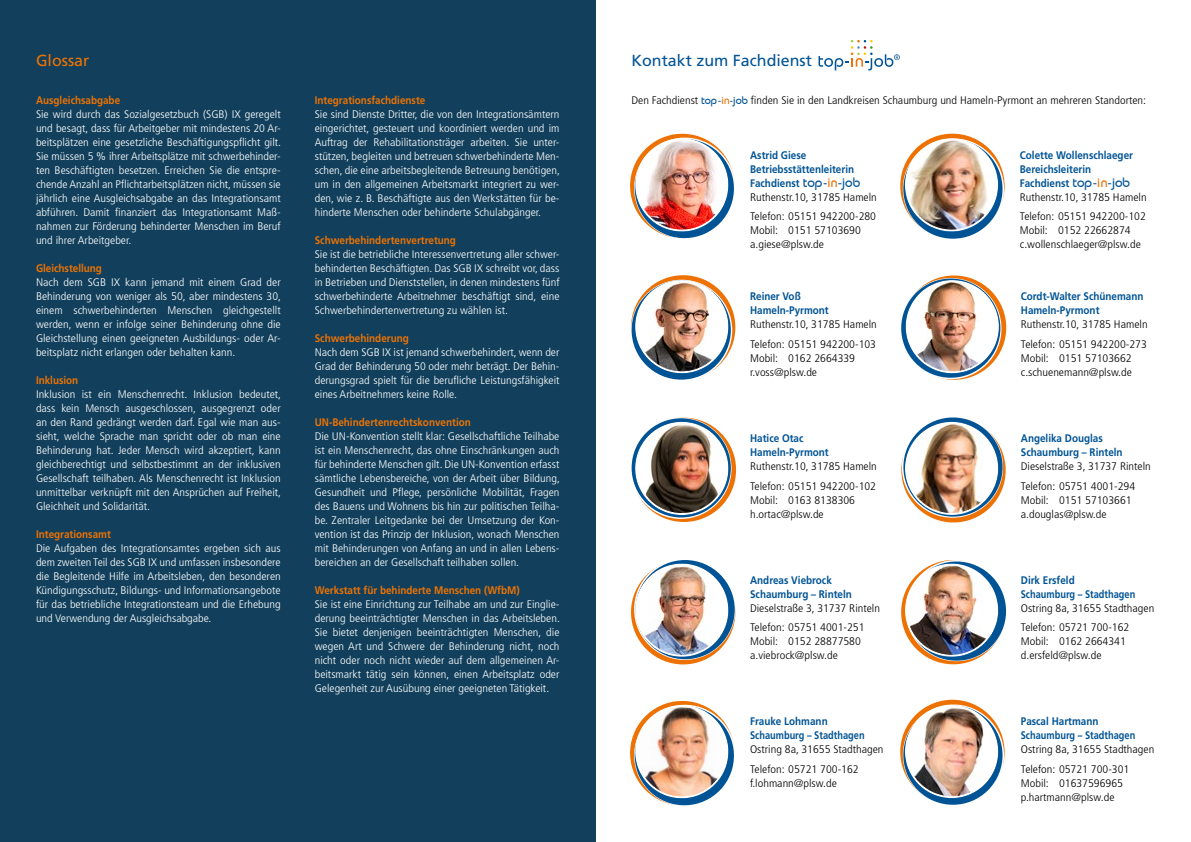
<style>
.page{position:relative;width:1191px;height:842px;background:#fff}
.page>*{position:absolute;margin:0;border:0;box-sizing:border-box;transform-origin:0 0}
.t1{font:16px "Frutiger LT Pro";color:#005496}
.t2{font:16px "Frutiger LT Pro";color:#ee7203}
.t3{font:300 condensed 11px/14px "Frutiger LT Pro";color:#fff;text-align:justify;scale:1.1 1}
.t4{font:300 condensed 11px/14px "Frutiger LT Pro";color:#000;scale:1.1 1}
.t5{font:700 11px/14px "Frutiger LT Pro";color:#005496;scale:.9 1}
.t6{font:700 11px "Frutiger LT Pro";color:#ee7203;scale:.9 1}
.s1{font-family:"Bimini Normal";font-weight:400;font-stretch:normal;color:#005496}
.s2{font-family:"Bimini Normal";font-weight:400;font-stretch:normal;color:#ee7203}
.s3{font-family:"Bimini Normal";font-weight:400;font-size:13.5px}
.s4{font-family:"Bimini Normal";font-weight:400;font-size:13.5px;color:#ee7203}
.s5{font-weight:300;font-stretch:condensed;color:#000}
</style>
<div class="page">
<div style="left:0;top:0;width:595px;height:842px;background:#12405c"></div>
<svg style="left:631px;top:275px;width:104px;height:104px"></svg>
<svg style="left:631px;top:280px;width:100px;height:100px"></svg>
<img style="left:635px;top:281px;width:93px;height:92px">
<svg style="left:631px;top:418px;width:105px;height:104px"></svg>
<svg style="left:631px;top:418px;width:100px;height:99px"></svg>
<img style="left:635px;top:422px;width:93px;height:92px">
<svg style="left:631px;top:560px;width:104px;height:104px"></svg>
<svg style="left:635px;top:560px;width:99px;height:99px"></svg>
<img style="left:635px;top:564px;width:93px;height:92px">
<img style="left:630px;top:700px;width:104px;height:106px">
<img style="left:901px;top:560px;width:106px;height:105px">
<img style="left:901px;top:417px;width:105px;height:106px">
<img style="left:630px;top:133px;width:105px;height:106px">
<img style="left:901px;top:275px;width:106px;height:105px">
<svg style="left:818px;top:40px;width:81px;height:31px"></svg>
<img style="left:900px;top:133px;width:105px;height:106px">
<img style="left:900px;top:699px;width:105px;height:106px">
<h1 class="t2" style="left:36px;top:51px;width:55px">Glossar</h1>
<p class="t6" style="left:36px;top:93px;width:95px">Ausgleichsabgabe</p>
<p class="t3" style="left:36px;top:107px;width:224px">Sie wird durch das Sozialgesetzbuch (SGB) IX geregelt und besagt, dass für Arbeitgeber mit mindestens 20 Ar&shy;beitsplätzen eine gesetzliche Beschäftigungspflicht gilt.<br>Sie müssen 5 % ihrer Arbeitsplätze mit schwerbehinder&shy;ten Beschäftigten besetzen. Erreichen Sie die entspre&shy;chende Anzahl an Pflichtarbeitsplätzen nicht, müssen sie jährlich eine Ausgleichsabgabe an das Integrationsamt abführen. Damit finanziert das Integrationsamt Maß&shy;nahmen zur Förderung behinderter Menschen im Beruf und ihrer Arbeitgeber.</p>
<p class="t6" style="left:36px;top:261px;width:75px">Gleichstellung</p>
<p class="t3" style="left:36px;top:275px;width:224px">Nach dem SGB IX kann jemand mit einem Grad der Behinderung von weniger als 50, aber mindestens 30, einem schwerbehinderten Menschen gleichgestellt werden, wenn er infolge seiner Behinderung ohne die Gleichstellung einen geeigneten Ausbildungs- oder Ar&shy;beitsplatz nicht erlangen oder behalten kann.</p>
<p class="t6" style="left:36px;top:373px;width:49px">Inklusion</p>
<p class="t3" style="left:36px;top:387px;width:224px">Inklusion ist ein Menschenrecht. Inklusion bedeutet, dass kein Mensch ausgeschlossen, ausgegrenzt oder an den Rand gedrängt werden darf. Egal wie man aus&shy;sieht, welche Sprache man spricht oder ob man eine Behinderung hat. Jeder Mensch wird akzeptiert, kann gleichberechtigt und selbstbestimmt an der inklusiven Gesellschaft teilhaben. Als Menschenrecht ist Inklusion unmittelbar verknüpft mit den Ansprüchen auf Freiheit, Gleichheit und Solidarität.</p>
<p class="t6" style="left:36px;top:527px;width:85px">Integrationsamt</p>
<p class="t3" style="left:36px;top:541px;width:224px">Die Aufgaben des Integrationsamtes ergeben sich aus dem zweiten Teil des SGB IX und umfassen insbesondere die Begleitende Hilfe im Arbeitsleben, den besonderen Kündigungsschutz, Bildungs- und Informationsangebote für das betriebliche Integrationsteam und die Erhebung und Verwendung der Ausgleichsabgabe.</p>
<p class="t6" style="left:315px;top:93px;width:124px">Integrationsfachdienste</p>
<p class="t3" style="left:315px;top:107px;width:224px">Sie sind Dienste Dritter, die von den Integrationsämtern eingerichtet, gesteuert und koordiniert werden und im Auftrag der Rehabilitationsträger arbeiten. Sie unter&shy;stützen, begleiten und betreuen schwerbehinderte Men&shy;schen, die eine arbeitsbegleitende Betreuung benötigen, um in den allgemeinen Arbeitsmarkt integriert zu wer&shy;den, wie z. B. Beschäftigte aus den Werkstätten für be&shy;hinderte Menschen oder behinderte Schulabgänger.</p>
<p class="t6" style="left:315px;top:233px;width:158px">Schwerbehindertenvertretung</p>
<p class="t3" style="left:315px;top:247px;width:224px">Sie ist die betriebliche Interessenvertretung aller schwer&shy;behinderten Beschäftigten. Das SGB IX schreibt vor, dass in Betrieben und Dienststellen, in denen mindestens fünf schwerbehinderte Arbeitnehmer beschäftigt sind, eine Schwerbehindertenvertretung zu wählen ist.</p>
<p class="t6" style="left:315px;top:331px;width:106px">Schwerbehinderung</p>
<p class="t3" style="left:315px;top:345px;width:224px">Nach dem SGB IX ist jemand schwerbehindert, wenn der Grad der Behinderung 50 oder mehr beträgt. Der Behin&shy;derungsgrad spielt für die berufliche Leistungsfähigkeit eines Arbeitnehmers keine Rolle.</p>
<p class="t6" style="left:315px;top:415px;width:175px">UN-Behindertenrechtskonvention</p>
<p class="t3" style="left:315px;top:429px;width:224px">Die UN-Konvention stellt klar: Gesellschaftliche Teilhabe ist ein Menschenrecht, das ohne Einschränkungen auch für behinderte Menschen gilt. Die UN-Konvention erfasst sämtliche Lebensbereiche, von der Arbeit über Bildung, Gesundheit und Pflege, persönliche Mobilität, Fragen des Bauens und Wohnens bis hin zur politischen Teilha&shy;be. Zentraler Leitgedanke bei der Umsetzung der Kon&shy;vention ist das Prinzip der Inklusion, wonach Menschen mit Behinderungen von Anfang an und in allen Lebens&shy;bereichen an der Gesellschaft teilhaben sollen.</p>
<p class="t6" style="left:315px;top:583px;width:229px">Werkstatt für behinderte Menschen (WfbM)</p>
<p class="t3" style="left:315px;top:597px;width:224px">Sie ist eine Einrichtung zur Teilhabe am und zur Einglie&shy;derung beeinträchtigter Menschen in das Arbeitsleben.<br>Sie bietet denjenigen beeinträchtigten Menschen, die wegen Art und Schwere der Behinderung nicht, noch nicht oder noch nicht wieder auf dem allgemeinen Ar&shy;beitsmarkt tätig sein können, einen Arbeitsplatz oder Gelegenheit zur Ausübung einer geeigneten Tätigkeit.</p>
<h1 class="t1" style="left:631px;top:51px;width:182px">Kontakt zum Fachdienst</h1>
<p class="t4" style="left:631px;top:93px;width:469px">Den Fachdienst <span class="s1">top-</span><span class="s2">in</span><span class="s1">-job</span> finden Sie in den Landkreisen Schaumburg und Hameln-Pyrmont an mehreren Standorten:</p>
<p class="t5" style="left:750px;top:148px;width:142px">Astrid Giese<br>Betriebsstättenleiterin<br>Fachdienst <span class="s3">top-</span><span class="s4">in</span><span class="s3">-job<br></span><span class="s5">Ruthenstr.10, 31785 Hameln</span></p>
<p class="t4" style="left:750px;top:209px;width:116px">Telefon: 05151 942200-280<br>Mobil: 0151 57103690 a.giese@plsw.de</p>
<p class="t5" style="left:750px;top:289px;width:89px">Reiner Voß<br>Hameln-Pyrmont</p>
<p class="t4" style="left:750px;top:315px;width:117px;line-height:19.7px">Ruthenstr.10, 31785 Hameln<br>Telefon: 05151 942200-103</p>
<p class="t4" style="left:750px;top:351px;width:97px">Mobil: 0162 2664339 r.voss@plsw.de</p>
<p class="t5" style="left:750px;top:431px;width:89px">Hatice Otac<br>Hameln-Pyrmont</p>
<p class="t4" style="left:750px;top:456px;width:117px;line-height:19.7px">Ruthenstr.10, 31785 Hameln<br>Telefon: 05151 942200-102</p>
<p class="t4" style="left:750px;top:493px;width:97px">Mobil: 0163 8138306 h.ortac@plsw.de</p>
<p class="t5" style="left:750px;top:573px;width:115px">Andreas Viebrock<br>Schaumburg – Rinteln</p>
<p class="t4" style="left:750px;top:598px;width:120px;line-height:19.7px">Dieselstraße 3, 31737 Rinteln<br>Telefon: 05751 4001-251</p>
<p class="t4" style="left:750px;top:635px;width:102px">Mobil: 0152 28877580 a.viebrock@plsw.de</p>
<p class="t5" style="left:750px;top:714px;width:129px">Frauke Lohmann<br>Schaumburg – Stadthagen</p>
<p class="t4" style="left:750px;top:740px;width:123px;line-height:19.7px">Ostring 8a, 31655 Stadthagen<br>Telefon: 05721 700-162</p>
<p class="t4" style="left:750px;top:776px;width:80px">f.lohmann@plsw.de</p>
<p class="t5" style="left:1019px;top:148px;width:142px">Colette Wollenschlaeger<br>Bereichsleiterin<br>Fachdienst <span class="s3">top-</span><span class="s4">in</span><span class="s3">-job<br></span><span class="s5">Ruthenstr.10, 31785 Hameln</span></p>
<p class="t4" style="left:1019px;top:209px;width:116px">Telefon: 05151 942200-102<br>Mobil: 0152 22662874 c.wollenschlaeger@plsw.de</p>
<p class="t5" style="left:1020px;top:289px;width:138px">Cordt-Walter Schünemann<br>Hameln-Pyrmont</p>
<p class="t4" style="left:1020px;top:315px;width:117px;line-height:19.7px">Ruthenstr.10, 31785 Hameln<br>Telefon: 05151 942200-273</p>
<p class="t4" style="left:1020px;top:351px;width:102px">Mobil: 0151 57103662 c.schuenemann@plsw.de</p>
<p class="t5" style="left:1020px;top:431px;width:115px">Angelika Douglas<br>Schaumburg – Rinteln</p>
<p class="t4" style="left:1020px;top:456px;width:120px;line-height:19.7px">Dieselstraße 3, 31737 Rinteln<br>Telefon: 05751 4001-294</p>
<p class="t4" style="left:1020px;top:493px;width:102px">Mobil: 0151 57103661 a.douglas@plsw.de</p>
<p class="t5" style="left:1020px;top:573px;width:129px">Dirk Ersfeld<br>Schaumburg – Stadthagen</p>
<p class="t4" style="left:1020px;top:598px;width:123px;line-height:19.7px">Ostring 8a, 31655 Stadthagen<br>Telefon: 05721 700-162</p>
<p class="t4" style="left:1020px;top:635px;width:97px">Mobil: 0162 2664341 d.ersfeld@plsw.de</p>
<p class="t5" style="left:1020px;top:714px;width:129px">Pascal Hartmann<br>Schaumburg – Stadthagen</p>
<p class="t4" style="left:1020px;top:740px;width:123px;line-height:19.7px">Ostring 8a, 31655 Stadthagen<br>Telefon: 05721 700-301</p>
<p class="t4" style="left:1020px;top:776px;width:94px">Mobil: 01637596965 p.hartmann@plsw.de</p>
</div>
